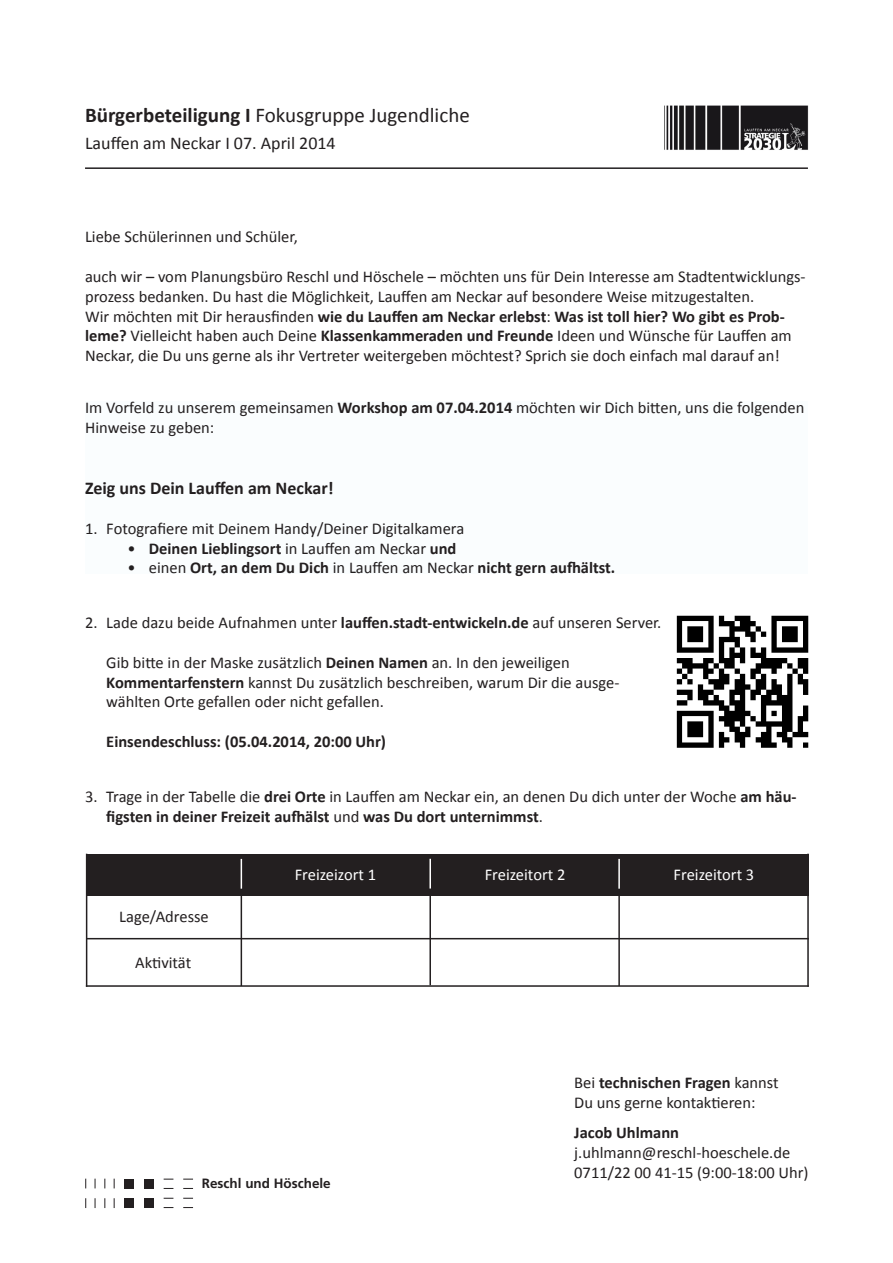
<style>
.page{position:relative;width:893px;height:1263px;background:#fff}
.page>*{position:absolute;margin:0;border:0;box-sizing:border-box;transform-origin:0 0}
.t1{font:21px "Calibri";color:#231f20}
.t2{font:18px "Calibri";color:#231f20}
.t3{font:700 18px "Calibri";color:#231f20}
.t4{font:16.5px/19.8px "Calibri";color:#231f20}
.t5{font:700 16.5px "Calibri";color:#231f20}
.t6{font:16.5px "Calibri";color:#fff}
.t7{font:700 13.5px "Frutiger";color:#231f20}
.s1{font-weight:700}
.s2{font-weight:400}
</style>
<div class="page">
<hr style="left:85px;top:167px;width:723px;height:2px;background:#231f20">
<div style="left:124px;top:1178px;width:10px;height:10px;background:#231f20"></div>
<div style="left:144px;top:1178px;width:10px;height:10px;background:#231f20"></div>
<div style="left:124px;top:1198px;width:10px;height:10px;background:#231f20"></div>
<div style="left:144px;top:1198px;width:10px;height:10px;background:#231f20"></div>
<img style="left:664px;top:105px;width:145px;height:45px">
<div style="left:85px;top:401px;width:723px;height:172px;background:#fafdfe"></div>
<img style="left:676px;top:615px;width:133px;height:133px">
<div style="left:86px;top:854px;width:723px;height:41px;background:#231f20"></div>
<hr style="left:87px;top:938px;width:722px;height:1px;background:#231f20">
<hr style="left:86px;top:985px;width:723px;height:2px;background:#231f20">
<hr style="left:86px;top:854px;width:1px;height:133px;background:#231f20">
<hr style="left:241px;top:894px;width:1px;height:92px;background:#231f20">
<hr style="left:429px;top:896px;width:2px;height:89px;background:#231f20">
<hr style="left:618px;top:896px;width:2px;height:90px;background:#231f20">
<hr style="left:807px;top:854px;width:2px;height:133px;background:#231f20">
<hr style="left:241px;top:859px;width:1px;height:30px;background:#fff">
<hr style="left:429px;top:859px;width:2px;height:29px;background:#fff">
<hr style="left:618px;top:859px;width:2px;height:30px;background:#fff">
<p class="t1" style="left:85px;top:102px;width:386px"><span class="s1">Bürgerbeteiligung I</span> Fokusgruppe Jugendliche</p>
<p class="t2" style="left:85px;top:132px;width:252px">Lauffen am Neckar I 07. April 2014</p>
<p class="t4" style="left:85px;top:227px;width:215px">Liebe Schülerinnen und Schüler,</p>
<p class="t4" style="left:85px;top:267px;width:722px">auch wir – vom Planungsbüro Reschl und Höschele – möchten uns für Dein Interesse am Stadtentwicklungs&shy;prozess bedanken. Du hast die Möglichkeit, Lauffen am Neckar auf besondere Weise mitzugestalten.</p>
<p class="t4" style="left:85px;top:306px;width:708px">Wir möchten mit Dir herausfinden <span class="s1">wie du Lauffen am Neckar erlebst</span>: <span class="s1">Was ist toll hier? Wo gibt es Prob&shy;leme?</span> Vielleicht haben auch Deine <span class="s1">Klassenkammeraden und Freunde</span> Ideen und Wünsche für Lauffen am<br>Neckar, die Du uns gerne als ihr Vertreter weitergeben möchtest? Sprich sie doch einfach mal darauf an!</p>
<p class="t4" style="left:85px;top:398px;width:721px">Im Vorfeld zu unserem gemeinsamen <span class="s1">Workshop am 07.04.2014</span> möchten wir Dich bitten, uns die folgenden<br>Hinweise zu geben:</p>
<p class="t3" style="left:85px;top:477px;width:250px">Zeig uns Dein Lauffen am Neckar!</p>
<p class="t4" style="left:85px;top:518px;width:381px">1. Fotografiere mit Deinem Handy/Deiner Digitalkamera</p>
<p class="t5" style="left:128px;top:537px;width:330px"><span class="s2">•</span> Deinen Lieblingsort <span class="s2">in Lauffen am Neckar</span> und</p>
<p class="t5" style="left:128px;top:557px;width:489px"><span class="s2">• einen</span> Ort, an dem Du Dich <span class="s2">in Lauffen am Neckar</span> nicht gern aufhältst.</p>
<p class="t4" style="left:85px;top:613px;width:578px">2. Lade dazu beide Aufnahmen unter <span class="s1">lauffen.stadt-entwickeln.de</span> auf unseren Server.</p>
<p class="t4" style="left:106px;top:652px;width:465px">Gib bitte in der Maske zusätzlich <span class="s1">Deinen Namen</span> an. In den jeweiligen</p>
<p class="t4" style="left:106px;top:672px;width:515px"><span class="s1">Kommentarfenstern</span> kannst Du zusätzlich beschreiben, warum Dir die ausge&shy;wählten Orte gefallen oder nicht gefallen.</p>
<p class="t5" style="left:106px;top:731px;width:281px">Einsendeschluss: (05.04.2014, 20:00 Uhr)</p>
<p class="t4" style="left:106px;top:787px;width:692px;text-indent:-21px">3. Trage in der Tabelle die <span class="s1">drei Orte</span> in Lauffen am Neckar ein, an denen Du dich unter der Woche <span class="s1">am häu&shy;figsten in deiner Freizeit aufhälst</span> und <span class="s1">was Du dort unternimmst</span>.</p>
<p class="t4" style="left:119px;top:906px;width:91px">Lage/Adresse</p>
<p class="t4" style="left:135px;top:953px;width:58px">Aktivität</p>
<p class="t6" style="left:295px;top:864px;width:83px">Freizeizort 1</p>
<p class="t7" style="left:202px;top:1176px;width:130px">Reschl und Höschele</p>
<p class="t6" style="left:485px;top:864px;width:82px">Freizeitort 2</p>
<p class="t6" style="left:674px;top:864px;width:82px">Freizeitort 3</p>
<p class="t5" style="left:574px;top:1072px;width:206px"><span class="s2">Bei</span> technischen Fragen <span class="s2">kannst</span></p>
<p class="t4" style="left:574px;top:1092px;width:183px">Du uns gerne kontaktieren:</p>
<p class="t5" style="left:574px;top:1122px;width:106px">Jacob Uhlmann</p>
<p class="t4" style="left:574px;top:1143px;width:218px">j.uhlmann@reschl-hoeschele.de</p>
<p class="t4" style="left:574px;top:1162px;width:236px">0711/22 00 41-15 (9:00-18:00 Uhr)</p>
</div>
